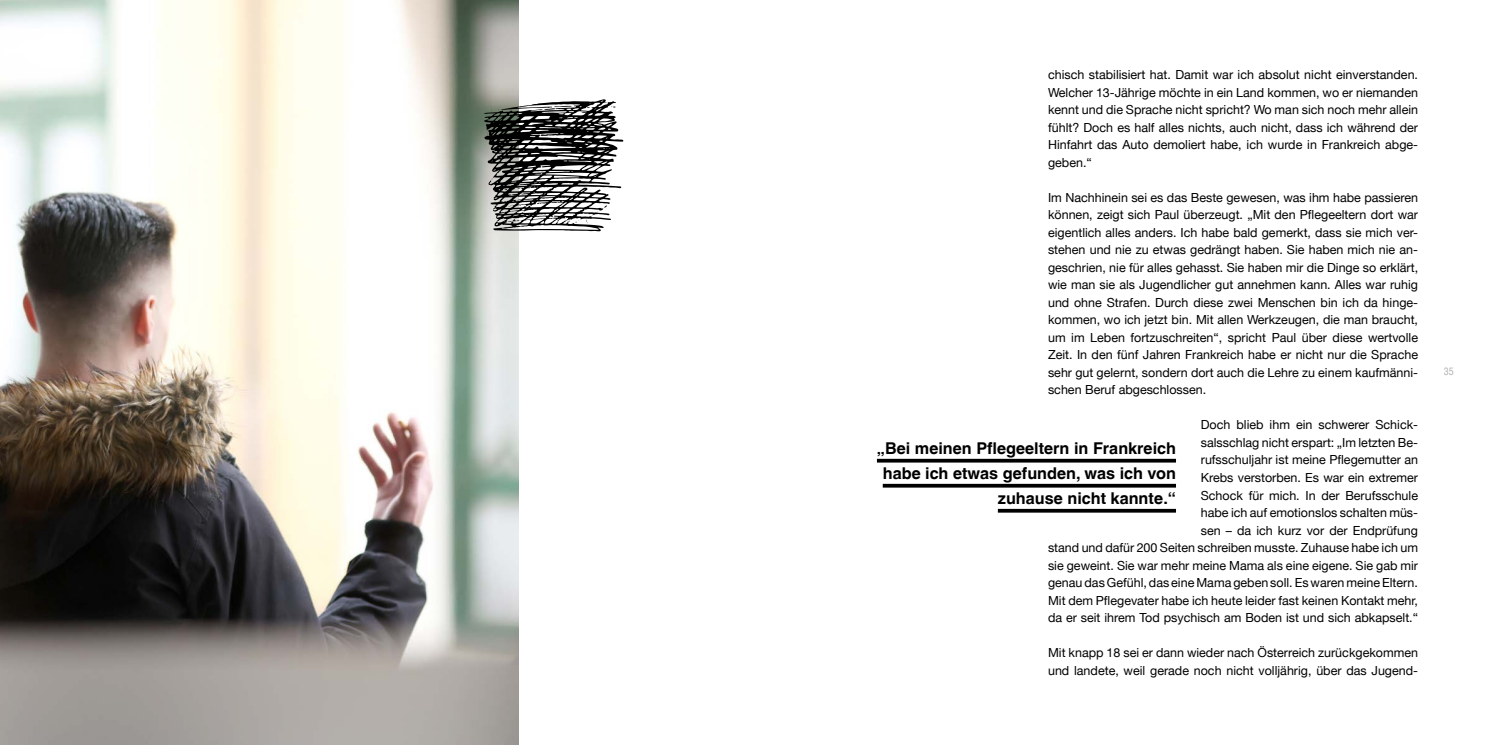
<style>
.page{position:relative;width:1489px;height:745px;background:#fff}
.page>*{position:absolute;margin:0;border:0;box-sizing:border-box;transform-origin:0 0}
.t1{font:700 16.25px/25px "Helvetica LT";color:#000;text-align:right}
.t2{font:12.5px/17.5px "Helvetica Neue LT";color:#000;text-align:justify}
.t3{font:condensed 10px "Helvetica LT";color:#b3b2b2}
</style>
<div class="page">
<svg style="left:876px;top:458px;width:299px;height:4px"></svg>
<svg style="left:882px;top:483px;width:293px;height:4px"></svg>
<svg style="left:997px;top:508px;width:178px;height:4px"></svg>
<img style="left:0;top:0;width:518px;height:744px">
<svg style="left:484px;top:99px;width:139px;height:132px"></svg>
<p class="t2" style="left:1047px;top:66px;width:371px">chisch stabilisiert hat. Damit war ich absolut nicht einverstanden.<br>Welcher 13-Jährige möchte in ein Land kommen, wo er niemanden kennt und die Sprache nicht spricht? Wo man sich noch mehr allein fühlt? Doch es half alles nichts, auch nicht, dass ich während der Hinfahrt das Auto demoliert habe, ich wurde in Frankreich abge&shy;geben.“</p>
<p class="t2" style="left:1047px;top:188px;width:371px">Im Nachhinein sei es das Beste gewesen, was ihm habe passieren können, zeigt sich Paul überzeugt. „Mit den Pflegeeltern dort war eigentlich alles anders. Ich habe bald gemerkt, dass sie mich ver&shy;stehen und nie zu etwas gedrängt haben. Sie haben mich nie an&shy;geschrien, nie für alles gehasst. Sie haben mir die Dinge so erklärt, wie man sie als Jugendlicher gut annehmen kann. Alles war ruhig und ohne Strafen. Durch diese zwei Menschen bin ich da hinge&shy;kommen, wo ich jetzt bin. Mit allen Werkzeugen, die man braucht, um im Leben fortzuschreiten“, spricht Paul über diese wertvolle Zeit. In den fünf Jahren Frankreich habe er nicht nur die Sprache sehr gut gelernt, sondern dort auch die Lehre zu einem kaufmänni&shy;schen Beruf abgeschlossen.</p>
<p class="t2" style="left:1047px;top:416px;width:371px;text-align:right">Doch blieb ihm ein schwerer Schick-<br>salsschlag nicht erspart: „Im letzten Be-<br>rufsschuljahr ist meine Pflegemutter an<br>Krebs verstorben. Es war ein extremer<br>Schock für mich. In der Berufsschule<br>habe ich auf emotionslos schalten müs-<br>sen – da ich kurz vor der Endprüfung<br>stand und dafür 200 Seiten schreiben musste. Zuhause habe ich um sie geweint. Sie war mehr meine Mama als eine eigene. Sie gab mir genau das Gefühl, das eine Mama geben soll. Es waren meine Eltern.<br>Mit dem Pflegevater habe ich heute leider fast keinen Kontakt mehr, da er seit ihrem Tod psychisch am Boden ist und sich abkapselt.“</p>
<p class="t2" style="left:1047px;top:643px;width:371px">Mit knapp 18 sei er dann wieder nach Österreich zurückgekommen und landete, weil gerade noch nicht volljährig, über das Jugend-</p>
<h1 class="t1" style="left:876px;top:435px;width:300px">„Bei meinen Pflegeeltern in Frankreich habe ich etwas gefunden, was ich von zuhause nicht kannte.“</h1>
<p class="t3" style="left:1443px;top:364px;width:11px">35</p>
</div>
